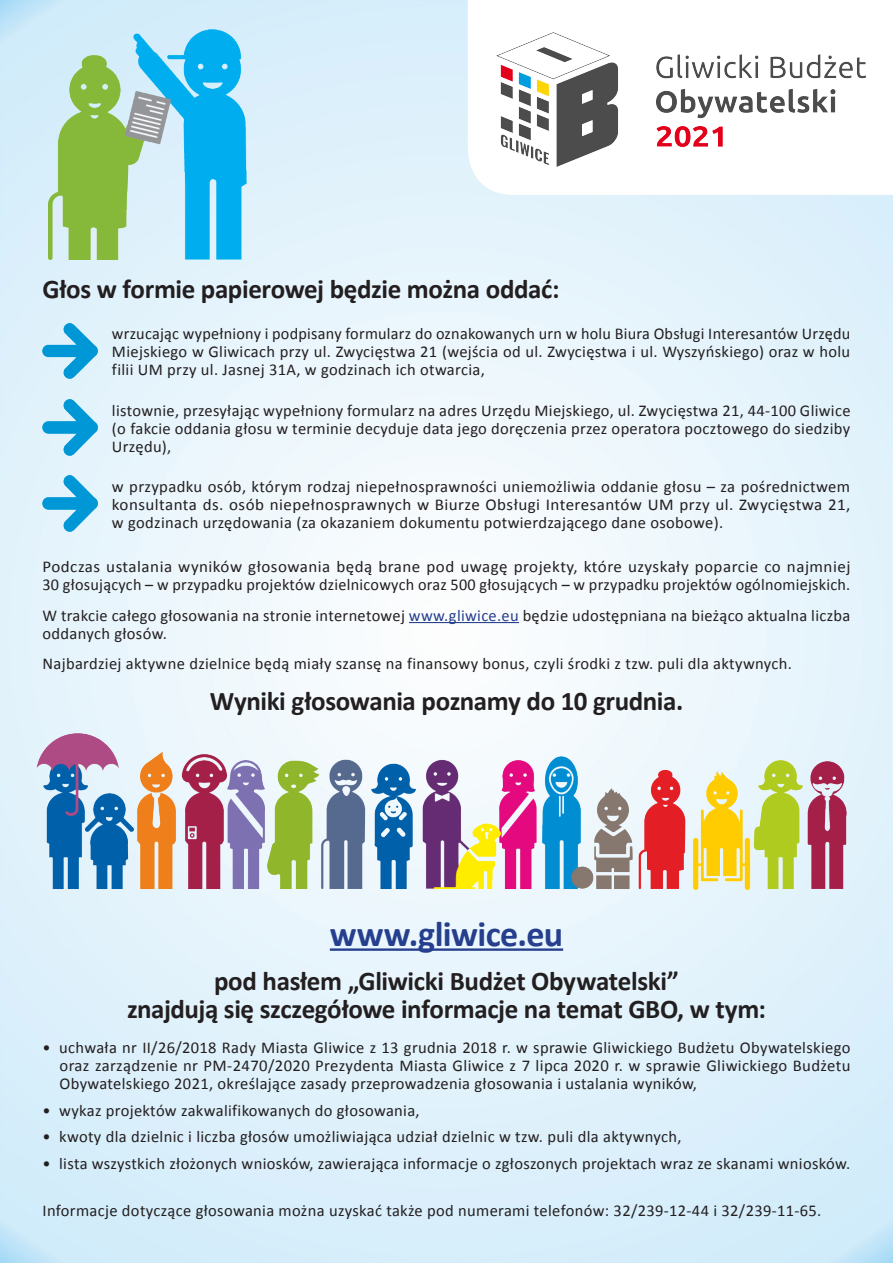
<style>
.page{position:relative;width:893px;height:1263px;background:#fff}
.page>*{position:absolute;margin:0;border:0;box-sizing:border-box;transform-origin:0 0}
.Lid_przez_wszytskie{font:700 36px "Calibri";letter-spacing:-.015em;color:#253f8e}
.Lid_przez_wszytskie-2{font:700 27px/27.8px "Calibri";letter-spacing:-.015em;color:#231f20;text-align:center}
.Styl_akapitowy_bez_w{font:16.5px/18px "Calibri";letter-spacing:.02em;color:#231f20;text-align:justify}
.s1{color:#253f8e}
</style>
<div class="page">
<img style="left:0;top:0;width:893px;height:1263px">
<hr style="left:409px;top:622px;width:110px;height:1px;background:#253f8e">
<svg style="left:468px;top:171px;width:425px;height:24px"></svg>
<img style="left:43px;top:323px;width:55px;height:56px">
<img style="left:43px;top:399px;width:55px;height:56px">
<img style="left:43px;top:476px;width:55px;height:55px">
<img style="left:37px;top:733px;width:809px;height:157px">
<img style="left:49px;top:29px;width:198px;height:230px">
<hr style="left:330px;top:948px;width:233px;height:3px;background:#253f8e">
<img style="left:451px;top:0;width:442px;height:171px">
<p class="Lid_przez_wszytskie-2" style="left:43px;top:275px;width:518px">Głos w formie papierowej będzie można oddać:</p>
<p class="Styl_akapitowy_bez_w" style="left:112px;top:325px;width:740px">wrzucając wypełniony i podpisany formularz do oznakowanych urn w holu Biura Obsługi Interesantów Urzędu Miejskiego w Gliwicach przy ul. Zwycięstwa 21 (wejścia od ul. Zwycięstwa i ul. Wyszyńskiego) oraz w holu filii UM przy ul. Jasnej 31A, w godzinach ich otwarcia,</p>
<p class="Styl_akapitowy_bez_w" style="left:112px;top:401px;width:740px">listownie, przesyłając wypełniony formularz na adres Urzędu Miejskiego, ul. Zwycięstwa 21, 44-100 Gliwice (o fakcie oddania głosu w terminie decyduje data jego doręczenia przez operatora pocztowego do siedziby Urzędu),</p>
<p class="Styl_akapitowy_bez_w" style="left:112px;top:477px;width:740px">w przypadku osób, którym rodzaj niepełnosprawności uniemożliwia oddanie głosu – za pośrednictwem konsultanta ds. osób niepełnosprawnych w Biurze Obsługi Interesantów UM przy ul. Zwycięstwa 21, w godzinach urzędowania (za okazaniem dokumentu potwierdzającego dane osobowe).</p>
<p class="Styl_akapitowy_bez_w" style="left:43px;top:557px;width:809px">Podczas ustalania wyników głosowania będą brane pod uwagę projekty, które uzyskały poparcie co najmniej<br>30 głosujących – w przypadku projektów dzielnicowych oraz 500 głosujących – w przypadku projektów ogólnomiejskich.</p>
<p class="Styl_akapitowy_bez_w" style="left:43px;top:606px;width:809px">W trakcie całego głosowania na stronie internetowej <span class="s1">www.gliwice.eu</span> będzie udostępniana na bieżąco aktualna liczba oddanych głosów.</p>
<p class="Styl_akapitowy_bez_w" style="left:43px;top:655px;width:751px">Najbardziej aktywne dzielnice będą miały szansę na finansowy bonus, czyli środki z tzw. puli dla aktywnych.</p>
<p class="Lid_przez_wszytskie-2" style="left:210px;top:687px;width:475px">Wyniki głosowania poznamy do 10 grudnia.</p>
<p class="Lid_przez_wszytskie" style="left:330px;top:910px;width:235px">www.gliwice.eu</p>
<p class="Lid_przez_wszytskie-2" style="left:127px;top:967px;width:640px">pod hasłem „Gliwicki Budżet Obywatelski”<br>znajdują się szczegółowe informacje na temat GBO, w tym:</p>
<p class="Styl_akapitowy_bez_w" style="left:60px;top:1039px;width:792px;text-indent:-17px">• uchwała nr II/26/2018 Rady Miasta Gliwice z 13 grudnia 2018 r. w sprawie Gliwickiego Budżetu Obywatelskiego oraz zarządzenie nr PM-2470/2020 Prezydenta Miasta Gliwice z 7 lipca 2020 r. w sprawie Gliwickiego Budżetu Obywatelskiego 2021, określające zasady przeprowadzenia głosowania i ustalania wyników,</p>
<p class="Styl_akapitowy_bez_w" style="left:43px;top:1101px;width:379px">• wykaz projektów zakwalifikowanych do głosowania,</p>
<p class="Styl_akapitowy_bez_w" style="left:43px;top:1128px;width:641px">• kwoty dla dzielnic i liczba głosów umożliwiająca udział dzielnic w tzw. puli dla aktywnych,</p>
<p class="Styl_akapitowy_bez_w" style="left:43px;top:1154px;width:809px">• lista wszystkich złożonych wniosków, zawierająca informacje o zgłoszonych projektach wraz ze skanami wniosków.</p>
<p class="Styl_akapitowy_bez_w" style="left:43px;top:1202px;width:780px">Informacje dotyczące głosowania można uzyskać także pod numerami telefonów: 32/239-12-44 i 32/239-11-65.</p>
</div>
